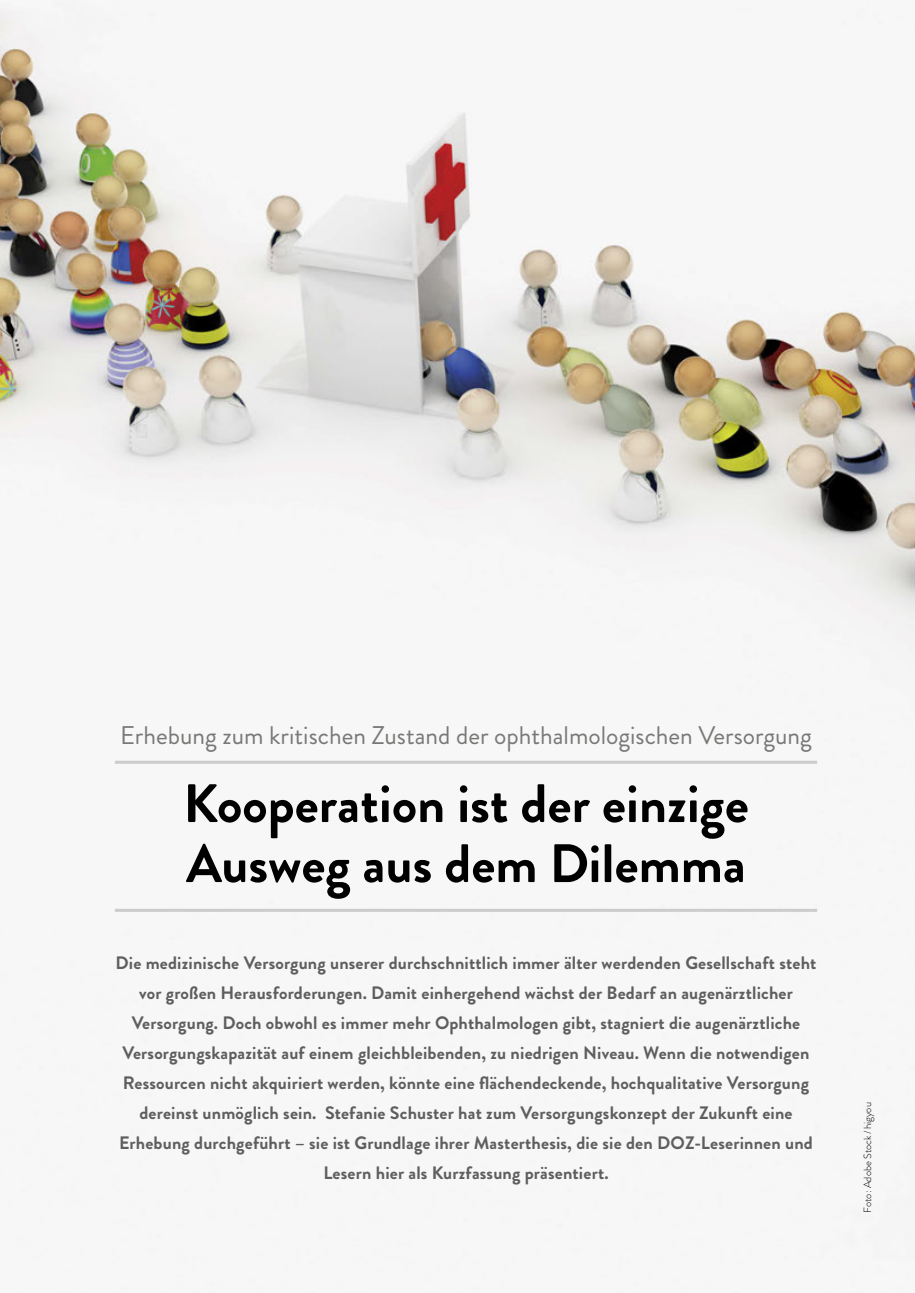
<style>
.page{position:relative;width:915px;height:1293px;background:#fff}
.page>*{position:absolute;margin:0;border:0;box-sizing:border-box;transform-origin:0 0}
.t1{font:700 54px/60px "Brandon Grotesque";color:#000}
.t2{font:25.5px "Brandon Grotesque";color:#787877}
.t3{font:700 18px/30px "Brandon Grotesque";letter-spacing:.01em;color:#5f5e5e;text-align:center}
.t4{font:300 10.5px "Brandon Grotesque";color:#000}
</style>
<div class="page">
<img style="left:0;top:2px;width:914px;height:1291px">
<hr style="left:115px;top:761px;width:701px;height:3px;background:#ccc">
<hr style="left:115px;top:909px;width:701px;height:3px;background:#ccc">
<h2 class="t2" style="left:120px;top:717px;width:693px">Erhebung zum kritischen Zustand der ophthalmologischen Versorgung</h2>
<h1 class="t1" style="left:183px;top:774px;width:567px">Kooperation ist der einzige<br>Ausweg aus dem Dilemma</h1>
<p class="t3" style="left:116px;top:948px;width:702px">Die medizinische Versorgung unserer durchschnittlich immer älter werdenden Gesellschaft steht vor großen Herausforderungen. Damit einhergehend wächst der Bedarf an augenärztlicher Versorgung. Doch obwohl es immer mehr Ophthalmologen gibt, stagniert die augenärztliche Versorgungskapazität auf einem gleichbleibenden, zu niedrigen Niveau. Wenn die notwendigen Ressourcen nicht akquiriert werden, könnte eine flächendeckende, hochqualitative Versorgung dereinst unmöglich sein. Stefanie Schuster hat zum Versorgungskonzept der Zukunft eine Erhebung durchgeführt – sie ist Grundlage ihrer Masterthesis, die sie den DOZ-Leserinnen und Lesern hier als Kurzfassung präsentiert.</p>
<p class="t4" style="left:860px;top:1213px;width:112px;rotate:-90deg">Foto: Adobe Stock / higyou</p>
</div>
